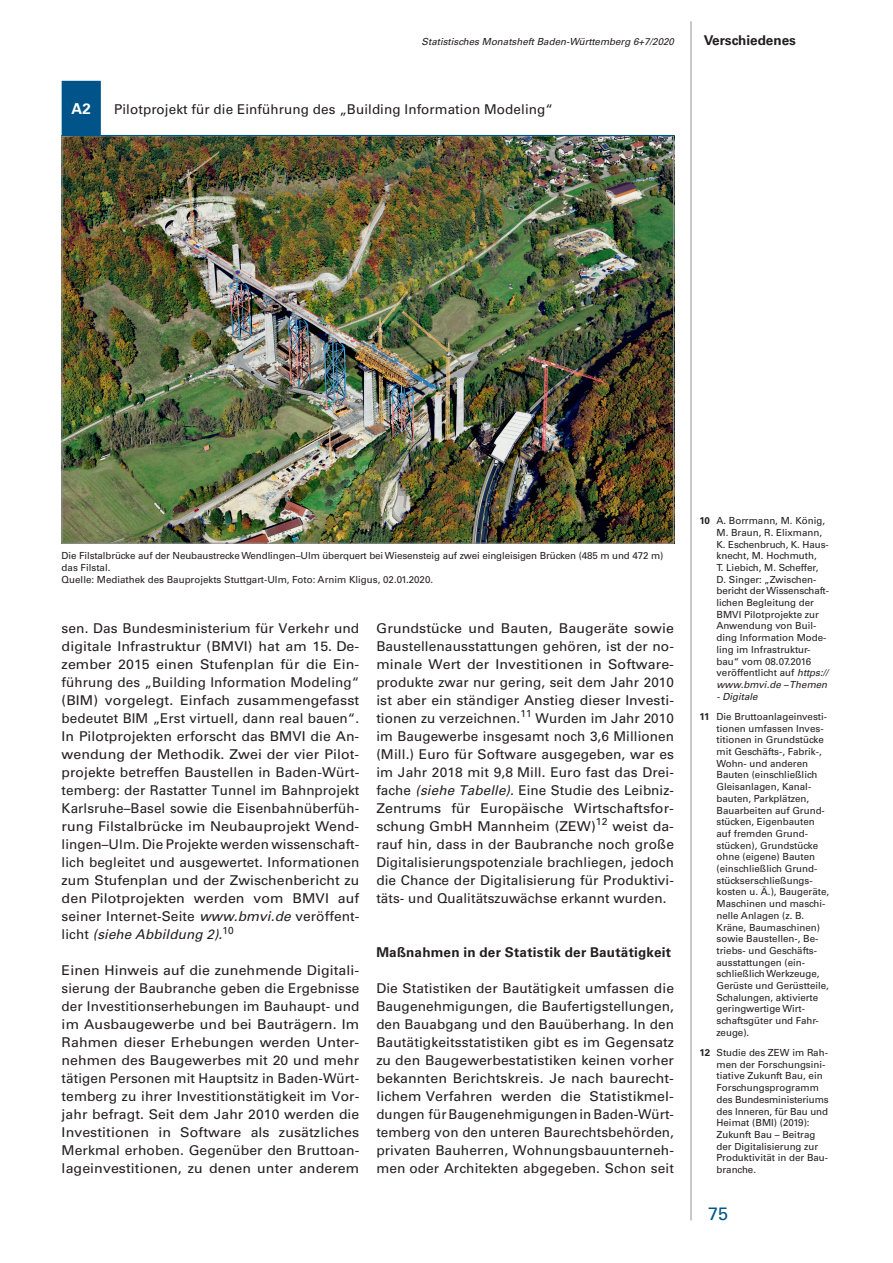
<style>
.page{position:relative;width:893px;height:1263px;background:#fff}
.page>*{position:absolute;margin:0;border:0;box-sizing:border-box;transform-origin:0 0}
.t1{font:18px "Univers";color:#01548a}
.t2{font:700 15px "Univers";color:#fff}
.t3{font:13.5px/18px "Univers";letter-spacing:.005em;color:#231f20;text-align:justify}
.t4{font:13.5px/18px "Univers";letter-spacing:.005em;color:#231f20;text-align:justify;scale:1.05 1}
.t5{font:700 13.5px "Univers";letter-spacing:.015em;color:#231f20}
.t6{font:9.75px/11.7px "Univers";color:#231f20}
.t7{font:italic 9.75px "Univers";color:#231f20}
.s1{font-style:italic}
.s2{font-weight:700}
</style>
<div class="page">
<hr style="left:691px;top:21px;width:1px;height:1199px;background:#939598">
<img style="left:64px;top:137px;width:608px;height:405px">
<div style="left:62px;top:81px;width:612px;height:55px;border:2px solid #fff"></div>
<div style="left:62px;top:81px;width:39px;height:55px;background:#01548a;border:2px solid #01548a"></div>
<hr style="left:62px;top:135px;width:612px;height:1px;background:#01548a">
<p class="t7" style="left:422px;top:35px;width:254px">Statistisches Monatsheft Baden-Württemberg 6+7/2020</p>
<h3 class="t5" style="left:704px;top:32px;width:94px">Verschiedenes</h3>
<h2 class="t2" style="left:72px;top:100px;width:21px">A2</h2>
<h3 class="t3" style="left:114px;top:100px;width:440px">Pilotprojekt für die Einführung des „Building Information Modeling“</h3>
<p class="t6" style="left:62px;top:550px;width:603px">Die Filstalbrücke auf der Neubaustrecke Wendlingen–Ulm überquert bei Wiesensteig auf zwei eingleisigen Brücken (485 m und 472 m) das Filstal.<br>Quelle: Mediathek des Bauprojekts Stuttgart-Ulm, Foto: Arnim Kligus, 02.01.2020.</p>
<p class="t3" style="left:62px;top:619px;width:299px">sen. Das Bundesministerium für Verkehr und digitale Infrastruktur (BMVI) hat am 15. De&shy;zember 2015 einen Stufenplan für die Ein&shy;führung des „Building Information Modeling“ (BIM) vorgelegt. Einfach zusammengefasst bedeutet BIM „Erst virtuell, dann real bauen“.<br>In Pilotprojekten erforscht das BMVI die An&shy;wendung der Methodik. Zwei der vier Pilot&shy;projekte betreffen Baustellen in Baden-Würt&shy;temberg: der Rastatter Tunnel im Bahnprojekt Karlsruhe–Basel sowie die Eisenbahnüberfüh&shy;rung Filstalbrücke im Neubauprojekt Wend&shy;lingen–Ulm. Die Projekte werden wissenschaft&shy;lich begleitet und ausgewertet. Informationen zum Stufenplan und der Zwischenbericht zu den Pilotprojekten werden vom BMVI auf seiner Internet-Seite <span class="s1">www.bmvi.de</span> veröffent&shy;licht <span class="s1">(siehe Abbildung 2).</span><sup>10</sup></p>
<p class="t4" style="left:62px;top:961px;width:285px">Einen Hinweis auf die zunehmende Digitali&shy;sierung der Baubranche geben die Ergebnisse der Investitionserhebungen im Bauhaupt- und im Ausbaugewerbe und bei Bauträgern. Im Rahmen dieser Erhebungen werden Unter&shy;nehmen des Baugewerbes mit 20 und mehr tätigen Personen mit Hauptsitz in Baden-Würt&shy;temberg zu ihrer Investitionstätigkeit im Vor&shy;jahr befragt. Seit dem Jahr 2010 werden die Investitionen in Software als zusätzliches Merkmal erhoben. Gegenüber den Bruttoan&shy;lageinvestitionen, zu denen unter anderem</p>
<p class="t4" style="left:376px;top:619px;width:285px">Grundstücke und Bauten, Baugeräte sowie Baustellenausstattungen gehören, ist der no&shy;minale Wert der Investitionen in Software&shy;produkte zwar nur gering, seit dem Jahr 2010 ist aber ein ständiger Anstieg dieser Investi&shy;tionen zu verzeichnen.<sup>11</sup> Wurden im Jahr 2010 im Baugewerbe insgesamt noch 3,6 Millionen (Mill.) Euro für Software ausgegeben, war es im Jahr 2018 mit 9,8 Mill. Euro fast das Drei&shy;fache <span class="s1">(siehe Tabelle).</span> Eine Studie des Leibniz-Zentrums für Europäische Wirtschaftsfor&shy;schung GmbH Mannheim (ZEW)<sup>12</sup> weist da&shy;rauf hin, dass in der Baubranche noch große Digitalisierungspotenziale brachliegen, jedoch die Chance der Digitalisierung für Produktivi&shy;täts- und Qualitätszuwächse erkannt wurden.</p>
<h3 class="t5" style="left:376px;top:944px;width:296px">Maßnahmen in der Statistik der Bautätigkeit</h3>
<p class="t3" style="left:376px;top:979px;width:299px">Die Statistiken der Bautätigkeit umfassen die Baugenehmigungen, die Baufertigstellungen, den Bauabgang und den Bauüberhang. In den Bautätigkeitsstatistiken gibt es im Gegensatz zu den Baugewerbestatistiken keinen vorher bekannten Berichtskreis. Je nach baurecht&shy;lichem Verfahren werden die Statistikmel&shy;dungen für Baugenehmigungen in Baden-Würt&shy;temberg von den unteren Baurechtsbehörden, privaten Bauherren, Wohnungsbauunterneh&shy;men oder Architekten abgegeben. Schon seit</p>
<p class="t6" style="left:716px;top:515px;width:114px;text-indent:-17px"><span class="s2">10</span> A. Borrmann, M. König,<br>M. Braun, R. Elixmann,<br>K. Eschenbruch, K. Haus&shy;knecht, M. Hochmuth,<br>T. Liebich, M. Scheffer,<br>D. Singer: „Zwischen&shy;bericht der Wissenschaft&shy;lichen Begleitung der<br>BMVI Pilotprojekte zur<br>Anwendung von Buil&shy;ding Information Mode&shy;ling im Infrastruktur&shy;bau“ vom 08.07.2016 veröffentlicht auf <span class="s1">https:// www.bmvi.de – Themen</span></p>
<p class="t6" style="left:699px;top:686px;width:129px;line-height:20.2px;text-indent:17px"><span class="s1">- Digitale<br></span><span class="s2">11</span> Die Bruttoanlageinvesti-</p>
<p class="t6" style="left:716px;top:722px;width:114px">tionen umfassen Inves&shy;titionen in Grundstücke mit Geschäfts-, Fabrik-,<br>Wohn- und anderen<br>Bauten (einschließlich<br>Gleisanlagen, Kanal&shy;bauten, Parkplätzen,<br>Bauarbeiten auf Grund&shy;stücken, Eigenbauten auf fremden Grund&shy;stücken), Grundstücke ohne (eigene) Bauten (einschließlich Grund&shy;stückserschließungs&shy;kosten u. Ä.), Baugeräte,<br>Maschinen und maschi&shy;nelle Anlagen (z. B.<br>Kräne, Baumaschinen) sowie Baustellen-, Be&shy;triebs- und Geschäfts&shy;ausstattungen (ein&shy;schließlich Werkzeuge,<br>Gerüste und Gerüstteile,<br>Schalungen, aktivierte geringwertige Wirt&shy;schaftsgüter und Fahr&shy;zeuge).</p>
<p class="t6" style="left:716px;top:1047px;width:114px;text-indent:-17px"><span class="s2">12</span> Studie des ZEW im Rah&shy;men der Forschungsini&shy;tiative Zukunft Bau, ein<br>Forschungsprogramm des Bundesministeriums des Inneren, für Bau und<br>Heimat (BMI) (2019):<br>Zukunft Bau – Beitrag der Digitalisierung zur<br>Produktivität in der Bau&shy;branche.</p>
<h1 class="t1" style="left:708px;top:1203px;width:22px">75</h1>
</div>
